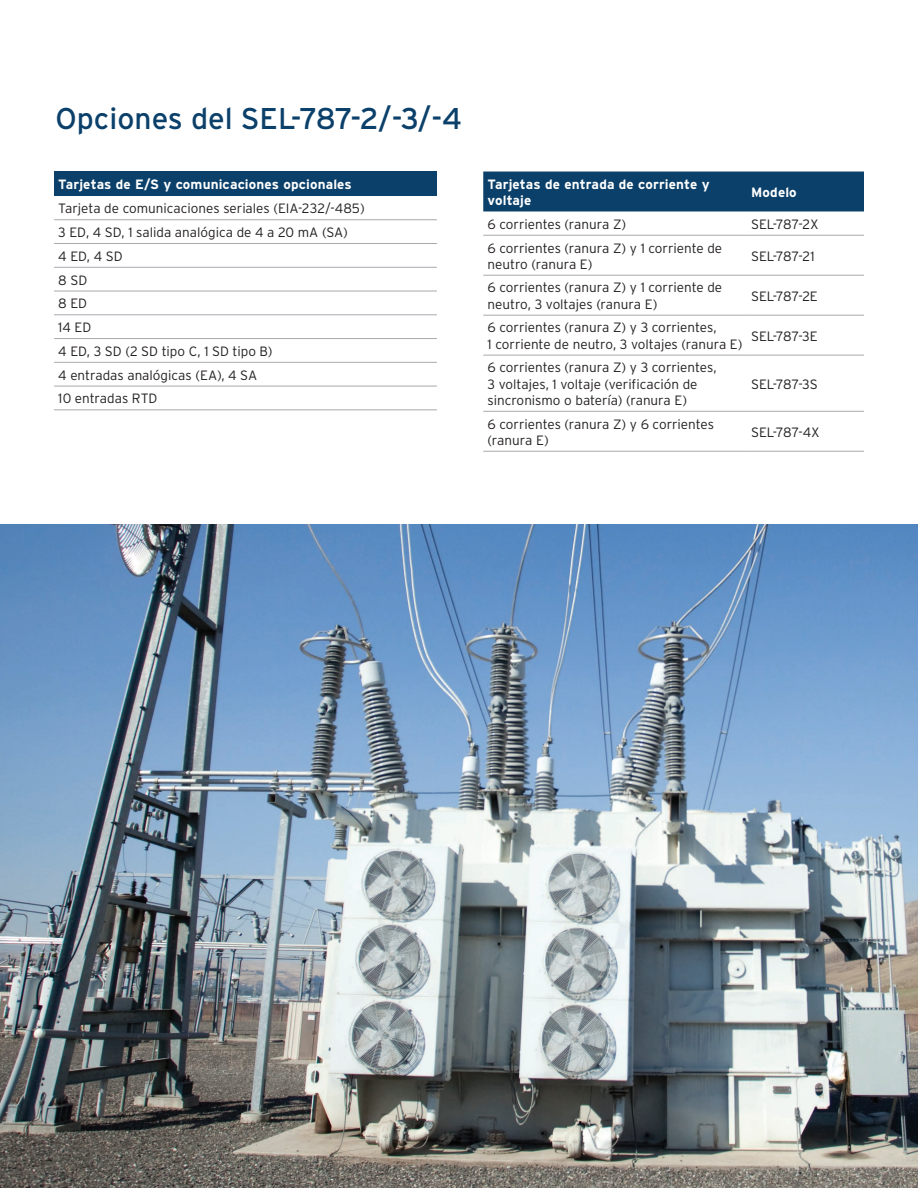
<style>
.page{position:relative;width:918px;height:1188px;background:#fff}
.page>*{position:absolute;margin:0;border:0;box-sizing:border-box;transform-origin:0 0}
.t1{font:30px "Interstate Poly";color:#0b406a}
.t2{font:300 13.5px/23.7px "Interstate Poly";letter-spacing:-.005em;color:#231f20}
.t3{font:700 13.5px/16.2px "Interstate Poly";letter-spacing:.01em;color:#fff}
</style>
<div class="page">
<div style="left:483px;top:172px;width:381px;height:39px;background:#0b406a"></div>
<hr style="left:483px;top:235px;width:264px;height:1px;background:#a8a9ad">
<hr style="left:747px;top:235px;width:117px;height:1px;background:#a8a9ad">
<hr style="left:483px;top:275px;width:264px;height:1px;background:#a8a9ad">
<hr style="left:747px;top:275px;width:117px;height:1px;background:#a8a9ad">
<hr style="left:483px;top:315px;width:264px;height:1px;background:#a8a9ad">
<hr style="left:747px;top:315px;width:117px;height:1px;background:#a8a9ad">
<hr style="left:483px;top:355px;width:264px;height:1px;background:#a8a9ad">
<hr style="left:747px;top:355px;width:117px;height:1px;background:#a8a9ad">
<hr style="left:483px;top:411px;width:264px;height:1px;background:#a8a9ad">
<hr style="left:747px;top:411px;width:117px;height:1px;background:#a8a9ad">
<hr style="left:483px;top:451px;width:264px;height:1px;background:#a8a9ad">
<hr style="left:747px;top:451px;width:117px;height:1px;background:#a8a9ad">
<div style="left:54px;top:172px;width:383px;height:24px;background:#0b406a"></div>
<hr style="left:54px;top:219px;width:383px;height:1px;background:#a8a9ad">
<hr style="left:54px;top:243px;width:383px;height:1px;background:#a8a9ad">
<hr style="left:54px;top:267px;width:383px;height:1px;background:#a8a9ad">
<hr style="left:54px;top:291px;width:383px;height:1px;background:#a8a9ad">
<hr style="left:54px;top:314px;width:383px;height:1px;background:#a8a9ad">
<hr style="left:54px;top:338px;width:383px;height:1px;background:#a8a9ad">
<hr style="left:54px;top:362px;width:383px;height:1px;background:#a8a9ad">
<hr style="left:54px;top:386px;width:383px;height:1px;background:#a8a9ad">
<hr style="left:54px;top:409px;width:383px;height:1px;background:#a8a9ad">
<img style="left:0;top:524px;width:918px;height:664px">
<h1 class="t1" style="left:55px;top:97px;width:408px">Opciones del SEL-787-2/-3/-4</h1>
<p class="t3" style="left:58px;top:176px;width:295px">Tarjetas de E/S y comunicaciones opcionales</p>
<p class="t2" style="left:58px;top:196px;width:308px">Tarjeta de comunicaciones seriales (EIA-232/-485)<br>3 ED, 4 SD, 1 salida analógica de 4 a 20 mA (SA)<br>4 ED, 4 SD<br>8 SD<br>8 ED<br>14 ED<br>4 ED, 3 SD (2 SD tipo C, 1 SD tipo B)<br>4 entradas analógicas (EA), 4 SA<br>10 entradas RTD</p>
<p class="t3" style="left:488px;top:175px;width:224px">Tarjetas de entrada de corriente y voltaje</p>
<p class="t3" style="left:751px;top:183px;width:47px">Modelo</p>
<p class="t2" style="left:488px;top:211px;width:140px">6 corrientes (ranura Z)</p>
<p class="t2" style="left:751px;top:211px;width:69px">SEL-787-2X</p>
<p class="t2" style="left:488px;top:239px;width:236px;line-height:16.2px">6 corrientes (ranura Z) y 1 corriente de neutro (ranura E)</p>
<p class="t2" style="left:751px;top:243px;width:65px">SEL-787-21</p>
<p class="t2" style="left:488px;top:279px;width:236px;line-height:16.2px">6 corrientes (ranura Z) y 1 corriente de neutro, 3 voltajes (ranura E)</p>
<p class="t2" style="left:751px;top:283px;width:68px">SEL-787-2E</p>
<p class="t2" style="left:488px;top:319px;width:257px;line-height:16.2px">6 corrientes (ranura Z) y 3 corrientes,<br>1 corriente de neutro, 3 voltajes (ranura E)</p>
<p class="t2" style="left:751px;top:323px;width:68px">SEL-787-3E</p>
<p class="t2" style="left:488px;top:359px;width:231px;line-height:16.2px">6 corrientes (ranura Z) y 3 corrientes,<br>3 voltajes, 1 voltaje (verificación de sincronismo o batería) (ranura E)</p>
<p class="t2" style="left:751px;top:371px;width:68px">SEL-787-3S</p>
<p class="t2" style="left:488px;top:415px;width:228px;line-height:16.2px">6 corrientes (ranura Z) y 6 corrientes (ranura E)</p>
<p class="t2" style="left:751px;top:419px;width:70px">SEL-787-4X</p>
</div>
